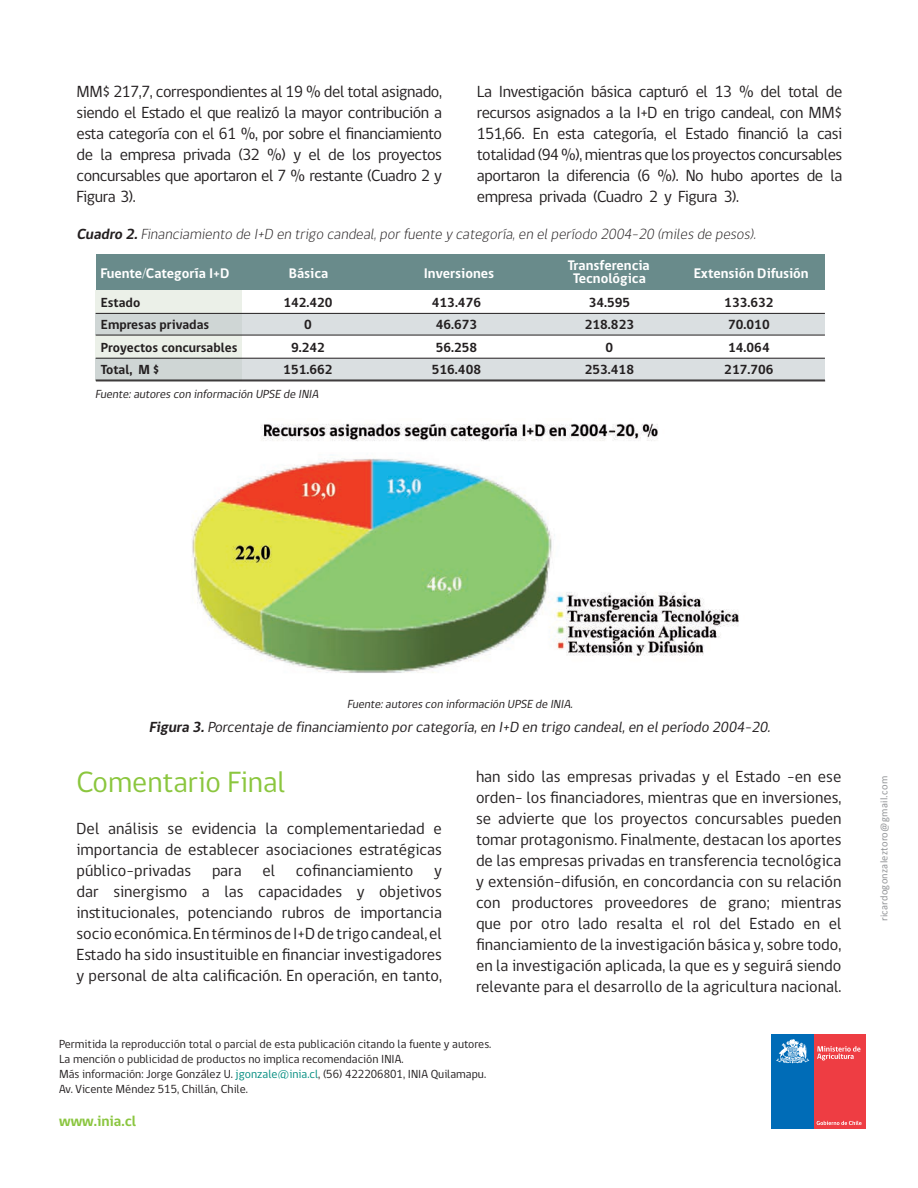
<style>
.page{position:relative;width:918px;height:1188px;background:#fff}
.page>*{position:absolute;margin:0;border:0;box-sizing:border-box;transform-origin:0 0}
.t1{font:30px "gob CL";color:#8bc63e}
.t2{font:16.5px/21px "gob CL";color:#231f20;text-align:justify}
.t3{font:italic 300 15px "gob CL";color:#231f20}
.t4{font:italic 15px "gob CL";color:#231f20}
.t5{font:700 15px "gob CL";color:#8bc640}
.t6{font:700 14.25px/13.5px "gob CL";color:#fff;text-align:center}
.t7{font:700 13.5px "gob CL";color:#231f20}
.t8{font:12px/15px "gob CL";color:#231f20}
.t9{font:italic 12px "gob CL";color:#231f20}
.t10{font:10.5px "Calibri";letter-spacing:.025em;color:#939598}
.s1{font-weight:700}
.s2{color:#008c7f}
</style>
<div class="page">
<div style="left:96px;top:290px;width:146px;height:91px;background:#ebf0e8"></div>
<div style="left:96px;top:255px;width:729px;height:35px;background:#698b8b"></div>
<div style="left:96px;top:313px;width:729px;height:22px;background:#dadfe1"></div>
<hr style="left:96px;top:313px;width:729px;height:1px;background:#231f20">
<hr style="left:96px;top:335px;width:729px;height:1px;background:#231f20">
<div style="left:96px;top:358px;width:729px;height:22px;background:#dadfe1"></div>
<hr style="left:96px;top:358px;width:729px;height:1px;background:#231f20">
<hr style="left:96px;top:380px;width:729px;height:1px;background:#231f20">
<img style="left:191px;top:423px;width:548px;height:250px">
<div style="left:814px;top:1034px;width:52px;height:95px;background:#ee3d43"></div>
<div style="left:772px;top:1034px;width:42px;height:95px;background:#006cb7"></div>
<svg style="left:776px;top:1039px;width:33px;height:24px"></svg>
<svg style="left:817px;top:1046px;width:44px;height:15px"></svg>
<svg style="left:817px;top:1120px;width:45px;height:5px"></svg>
<p class="t2" style="left:77px;top:82px;width:367px">MM$ 217,7, correspondientes al 19 % del total asignado, siendo el Estado el que realizó la mayor contribución a esta categoría con el 61 %, por sobre el financiamiento de la empresa privada (32 %) y el de los proyectos concursables que aportaron el 7 % restante (Cuadro 2 y Figura 3).</p>
<p class="t2" style="left:477px;top:82px;width:367px">La Investigación básica capturó el 13 % del total de recursos asignados a la I+D en trigo candeal, con MM$ 151,66. En esta categoría, el Estado financió la casi totalidad (94 %), mientras que los proyectos concursables aportaron la diferencia (6 %). No hubo aportes de la empresa privada (Cuadro 2 y Figura 3).</p>
<p class="t3" style="left:77px;top:224px;width:684px"><span class="s1">Cuadro 2.</span>Financiamiento de I+D en trigo candeal,porfuente y categoría,en elperíodo 2004-20 (milesde pesos).</p>
<p class="t6" style="left:424px;top:267px;width:72px">Inversiones</p>
<p class="t6" style="left:694px;top:267px;width:116px">Extensión Difusión</p>
<p class="t6" style="left:568px;top:259px;width:83px">Transferencia<br>Tecnológica</p>
<p class="t6" style="left:101px;top:267px;width:131px">Fuente/Categoría I+D</p>
<p class="t6" style="left:289px;top:267px;width:41px">Básica</p>
<p class="t7" style="left:101px;top:293px;width:41px">Estado</p>
<p class="t7" style="left:283px;top:293px;width:51px">142.420</p>
<p class="t7" style="left:432px;top:293px;width:51px">413.476</p>
<p class="t7" style="left:589px;top:293px;width:43px">34.595</p>
<p class="t7" style="left:724px;top:293px;width:51px">133.632</p>
<p class="t7" style="left:101px;top:315px;width:110px">Empresas privadas</p>
<p class="t7" style="left:304px;top:315px;width:9px">0</p>
<p class="t7" style="left:436px;top:315px;width:43px">46.673</p>
<p class="t7" style="left:585px;top:315px;width:51px">218.823</p>
<p class="t7" style="left:728px;top:315px;width:43px">70.010</p>
<p class="t7" style="left:101px;top:338px;width:138px">Proyectos concursables</p>
<p class="t7" style="left:291px;top:338px;width:35px">9.242</p>
<p class="t7" style="left:436px;top:338px;width:43px">56.258</p>
<p class="t7" style="left:606px;top:338px;width:9px">0</p>
<p class="t7" style="left:728px;top:338px;width:43px">14.064</p>
<p class="t7" style="left:101px;top:360px;width:60px">Total, M $</p>
<p class="t7" style="left:283px;top:360px;width:51px">151.662</p>
<p class="t7" style="left:432px;top:360px;width:51px">516.408</p>
<p class="t7" style="left:585px;top:360px;width:51px">253.418</p>
<p class="t7" style="left:724px;top:360px;width:51px">217.706</p>
<p class="t9" style="left:95px;top:385px;width:227px">Fuente:autorescon información UPSE de INIA</p>
<p class="t9" style="left:347px;top:695px;width:229px">Fuente:autorescon información UPSE de INIA.</p>
<p class="t4" style="left:149px;top:717px;width:626px"><span class="s1">Figura 3.</span>Porcentaje de financiamiento porcategoría,en I+D en trigo candeal,en elperíodo 2004-20.</p>
<h1 class="t1" style="left:77px;top:762px;width:211px">Comentario Final</h1>
<p class="t2" style="left:77px;top:818px;width:367px">Del análisis se evidencia la complementariedad e importancia de establecer asociaciones estratégicas público-privadas</p>
<p class="t2" style="left:212px;top:860px;width:31px">para</p>
<p class="t2" style="left:262px;top:860px;width:14px">el</p>
<p class="t2" style="left:296px;top:860px;width:119px">cofinanciamiento</p>
<p class="t2" style="left:77px;top:860px;width:367px;text-indent:358px">y dar sinergismo a las capacidades y objetivos institucionales, potenciando rubros de importancia socio económica. En términos de I+D de trigo candeal, el Estado ha sido insustituible en financiar investigadores y personal de alta calificación. En operación, en tanto,</p>
<p class="t2" style="left:476px;top:766px;width:367px">han sido las empresas privadas y el Estado -en ese orden- los financiadores, mientras que en inversiones, se advierte que los proyectos concursables pueden tomar protagonismo. Finalmente, destacan los aportes de las empresas privadas en transferencia tecnológica y extensión-difusión, en concordancia con su relación con productores proveedores de grano; mientras que por otro lado resalta el rol del Estado en el financiamiento de la investigación básica y, sobre todo, en la investigación aplicada, la que es y seguirá siendo relevante para el desarrollo de la agricultura nacional.</p>
<p class="t8" style="left:59px;top:1037px;width:434px">Permitida la reproducción total o parcial de esta publicación citando la fuente y autores.<br>La mención o publicidad de productos no implica recomendación INIA.<br>Más información: Jorge González U. <span class="s2">jgonzale@inia.cl</span>, (56) 422206801, INIA Quilamapu.<br>Av. Vicente Méndez 515, Chillán, Chile.</p>
<p class="t5" style="left:59px;top:1111px;width:79px">www.inia.cl</p>
<p class="t10" style="left:877px;top:921px;width:147px;rotate:-90deg">ricardogonzaleztoro@gmail.com</p>
</div>
